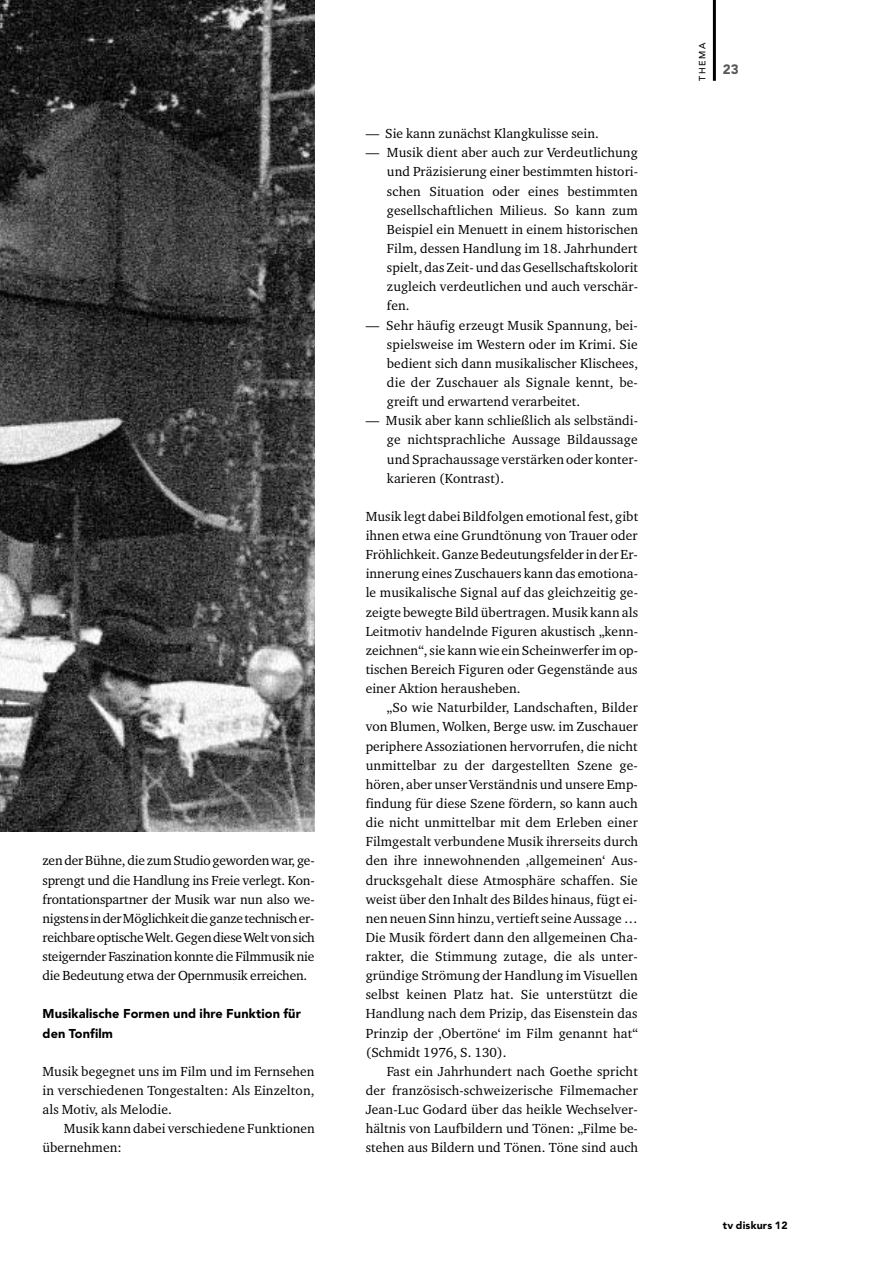
<style>
.page{position:relative;width:893px;height:1263px;background:#fff}
.page>*{position:absolute;margin:0;border:0;box-sizing:border-box;transform-origin:0 0}
.t1{font:13.5px/19.2px "Charter BT";letter-spacing:.005em;color:#000;text-align:justify}
.t2{font:900 13.5px "Avenir";color:#585858}
.t3{font:900 12.75px/19.2px "Avenir";letter-spacing:.01em;color:#000}
.t4{font:900 10.5px "Avenir";letter-spacing:.02em;color:#000}
.t5{font:500 9px "Avenir";letter-spacing:.165em;color:#000}
</style>
<div class="page">
<img style="left:0;top:0;width:315px;height:831px">
<hr style="left:713px;top:0;width:3px;height:81px;background:#000">
<p class="t1" style="left:43px;top:852px;width:274px">zen der Bühne, die zum Studio geworden war, ge&shy;sprengt und die Handlung ins Freie verlegt. Kon&shy;frontationspartner der Musik war nun also we&shy;nigstens in der Möglichkeit die ganze technisch er&shy;reichbare optische Welt. Gegen diese Welt von sich steigernder Faszination konnte die Filmmusik nie die Bedeutung etwa der Opernmusik erreichen.</p>
<p class="t3" style="left:43px;top:1005px;width:260px">Musikalische Formen und ihre Funktion für den Tonfilm</p>
<p class="t1" style="left:43px;top:1063px;width:274px">Musik begegnet uns im Film und im Fernsehen in verschiedenen Tongestalten: Als Einzelton, als Motiv, als Melodie.</p>
<p class="t1" style="left:43px;top:1120px;width:274px;text-indent:21px">Musik kann dabei verschiedene Funktionen übernehmen:</p>
<p class="t1" style="left:366px;top:125px;width:235px">— Sie kann zunächst Klangkulisse sein.</p>
<p class="t1" style="left:387px;top:144px;width:253px;text-indent:-21px">— Musik dient aber auch zur Verdeutlichung und Präzisierung einer bestimmten histori&shy;schen Situation oder eines bestimmten gesellschaftlichen Milieus. So kann zum Beispiel ein Menuett in einem historischen Film, dessen Handlung im 18. Jahrhundert spielt, das Zeit- und das Gesellschaftskolorit zugleich verdeutlichen und auch verschär&shy;fen.</p>
<p class="t1" style="left:387px;top:316px;width:253px;text-indent:-21px">— Sehr häufig erzeugt Musik Spannung, bei&shy;spielsweise im Western oder im Krimi. Sie bedient sich dann musikalischer Klischees, die der Zuschauer als Signale kennt, be&shy;greift und erwartend verarbeitet.</p>
<p class="t1" style="left:387px;top:412px;width:253px;text-indent:-21px">— Musik aber kann schließlich als selbständi&shy;ge nichtsprachliche Aussage Bildaussage und Sprachaussage verstärken oder konter&shy;karieren (Kontrast).</p>
<p class="t1" style="left:366px;top:508px;width:274px">Musik legt dabei Bildfolgen emotional fest, gibt ihnen etwa eine Grundtönung von Trauer oder Fröhlichkeit. Ganze Bedeutungsfelder in der Er&shy;innerung eines Zuschauers kann das emotiona&shy;le musikalische Signal auf das gleichzeitig ge&shy;zeigte bewegte Bild übertragen. Musik kann als Leitmotiv handelnde Figuren akustisch „kenn&shy;zeichnen“, sie kann wie ein Scheinwerfer im op&shy;tischen Bereich Figuren oder Gegenstände aus einer Aktion herausheben.</p>
<p class="t1" style="left:366px;top:699px;width:274px;text-indent:21px">„So wie Naturbilder, Landschaften, Bilder von Blumen, Wolken, Berge usw. im Zuschauer periphere Assoziationen hervorrufen, die nicht unmittelbar zu der dargestellten Szene ge&shy;hören, aber unser Verständnis und unsere Emp&shy;findung für diese Szene fördern, so kann auch die nicht unmittelbar mit dem Erleben einer Filmgestalt verbundene Musik ihrerseits durch den ihre innewohnenden ‚allgemeinen‘ Aus&shy;drucksgehalt diese Atmosphäre schaffen. Sie weist über den Inhalt des Bildes hinaus, fügt ei&shy;nen neuen Sinn hinzu, vertieft seine Aussage … Die Musik fördert dann den allgemeinen Cha&shy;rakter, die Stimmung zutage, die als unter&shy;gründige Strömung der Handlung im Visuellen selbst keinen Platz hat. Sie unterstützt die Handlung nach dem Prizip, das Eisenstein das Prinzip der ‚Obertöne‘ im Film genannt hat“ (Schmidt 1976, S. 130).</p>
<p class="t1" style="left:366px;top:1063px;width:274px;text-indent:21px">Fast ein Jahrhundert nach Goethe spricht der französisch-schweizerische Filmemacher Jean-Luc Godard über das heikle Wechselver&shy;hältnis von Laufbildern und Tönen: „Filme be&shy;stehen aus Bildern und Tönen. Töne sind auch</p>
<p class="t5" style="left:699px;top:81px;width:39px;rotate:-90deg">THEMA</p>
<p class="t2" style="left:723px;top:64px;width:17px">23</p>
<p class="t4" style="left:723px;top:1221px;width:66px">tv diskurs 12</p>
</div>
